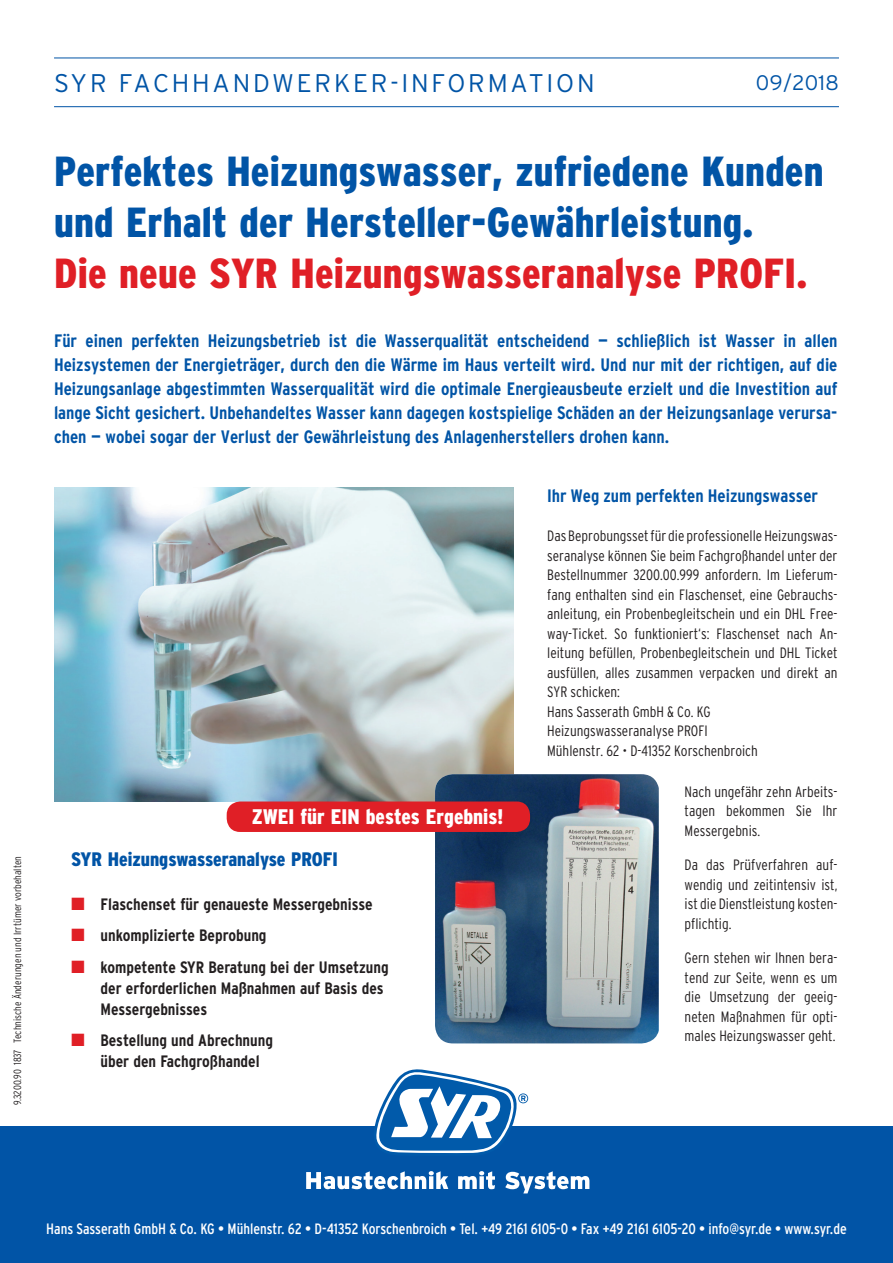
<style>
.page{position:relative;width:893px;height:1263px;background:#fff}
.page>*{position:absolute;margin:0;border:0;box-sizing:border-box;transform-origin:0 0}
.t1{font:900 condensed 42px "Interstate";letter-spacing:.005em;color:#0154a6}
.t2{font:900 condensed 42px "Interstate";letter-spacing:.005em;color:#e01f26}
.t3{font:300 25.5px "Interstate";letter-spacing:.11em;color:#0154a6}
.t4{font:900 condensed 21.15px "Interstate";color:#fff}
.t5{font:300 21px "Interstate";letter-spacing:.02em;color:#0154a6}
.t6{font:900 condensed 19.5px "Interstate";color:#0154a6}
.t7{font:700 condensed 18px/24px "Interstate";color:#0154a6;text-align:justify}
.t8{font:700 condensed 16.5px/21px "Interstate";color:#231f20}
.t9{font:300 condensed 15px/19.5px "Interstate";color:#231f20;text-align:justify}
.t10{font:condensed 15px "Interstate";color:#fff}
.Fließtext_Preisliste{font:300 condensed 10.5px "Interstate";color:#231f20}
.s1{font-family:"European Pi Three";font-weight:400;font-stretch:normal;color:#e01f26}
</style>
<div class="page">
<div style="left:0;top:1127px;width:893px;height:136px;background:#0154a6"></div>
<hr style="left:54px;top:58px;width:785px;height:1px;background:#0154a6">
<hr style="left:54px;top:106px;width:785px;height:1px;background:#0154a6">
<img style="left:54px;top:488px;width:460px;height:313px">
<img style="left:435px;top:774px;width:224px;height:269px">
<div style="left:227px;top:801px;width:303px;height:31px;background:#e01f26;border-radius:14px"></div>
<svg style="left:370px;top:1069px;width:158px;height:85px"></svg>
<svg style="left:306px;top:1171px;width:142px;height:18px"></svg>
<svg style="left:458px;top:1171px;width:37px;height:18px"></svg>
<svg style="left:505px;top:1171px;width:84px;height:22px"></svg>
<p class="Fließtext_Preisliste" style="left:11px;top:1105px;width:250px;rotate:-90deg">9.3200.90 1837 Technische Änderungen und Irrtümer vorbehalten</p>
<p class="t3" style="left:54px;top:68px;width:542px">SYR FACHHANDWERKER-INFORMATION</p>
<p class="t5" style="left:756px;top:71px;width:85px">09/2018</p>
<p class="t1" style="left:54px;top:148px;width:771px">Perfektes Heizungswasser, zufriedene Kunden</p>
<p class="t1" style="left:54px;top:199px;width:701px">und Erhalt der Hersteller-Gewährleistung.</p>
<p class="t2" style="left:54px;top:250px;width:755px">Die neue SYR Heizungswasseranalyse PROFI.</p>
<p class="t7" style="left:54px;top:329px;width:785px">Für einen perfekten Heizungsbetrieb ist die Wasserqualität entscheidend — schließlich ist Wasser in allen Heizsystemen der Energieträger, durch den die Wärme im Haus verteilt wird. Und nur mit der richtigen, auf die Heizungsanlage abgestimmten Wasserqualität wird die optimale Energieausbeute erzielt und die Investition auf lange Sicht gesichert. Unbehandeltes Wasser kann dagegen kostspielige Schäden an der Heizungsanlage verursa&shy;chen — wobei sogar der Verlust der Gewährleistung des Anlagenherstellers drohen kann.</p>
<p class="t4" style="left:252px;top:805px;width:253px">ZWEI für EIN bestes Ergebnis!</p>
<p class="t6" style="left:71px;top:849px;width:269px">SYR Heizungswasseranalyse PROFI</p>
<p class="t8" style="left:71px;top:893px;width:303px"><span class="s1">M</span> Flaschenset für genaueste Messergebnisse</p>
<p class="t8" style="left:71px;top:925px;width:197px"><span class="s1">M</span> unkomplizierte Beprobung</p>
<p class="t8" style="left:100px;top:956px;width:290px;text-indent:-29px"><span class="s1">M</span> kompetente SYR Beratung bei der Umsetzung der erforderlichen Maßnahmen auf Basis des<br>Messergebnisses</p>
<p class="t8" style="left:71px;top:1030px;width:204px"><span class="s1">M</span> Bestellung und Abrechnung</p>
<p class="t8" style="left:100px;top:1051px;width:161px">über den Fachgroßhandel</p>
<p class="t7" style="left:547px;top:484px;width:272px">Ihr Weg zum perfekten Heizungswasser</p>
<p class="t9" style="left:547px;top:526px;width:292px">Das Beprobungsset für die professionelle Heizungswas&shy;seranalyse können Sie beim Fachgroßhandel unter der Bestellnummer 3200.00.999 anfordern. Im Lieferum&shy;fang enthalten sind ein Flaschenset, eine Gebrauchs&shy;anleitung, ein Probenbegleitschein und ein DHL Free&shy;way-Ticket. So funktioniert‘s: Flaschenset nach An&shy;leitung befüllen, Probenbegleitschein und DHL Ticket ausfüllen, alles zusammen verpacken und direkt an SYR schicken:</p>
<p class="t9" style="left:547px;top:702px;width:165px">Hans Sasserath GmbH &amp; Co. KG</p>
<p class="t9" style="left:547px;top:721px;width:162px">Heizungswasseranalyse PROFI</p>
<p class="t9" style="left:547px;top:741px;width:212px">Mühlenstr. 62 • D-41352 Korschenbroich</p>
<p class="t9" style="left:685px;top:782px;width:154px">Nach ungefähr zehn Arbeits&shy;tagen bekommen Sie Ihr Messergebnis.</p>
<p class="t9" style="left:685px;top:855px;width:154px">Da das Prüfverfahren auf&shy;wendig und zeitintensiv ist, ist die Dienstleistung kosten&shy;pflichtig.</p>
<p class="t9" style="left:685px;top:948px;width:154px">Gern stehen wir Ihnen bera&shy;tend zur Seite, wenn es um die Umsetzung der geeig&shy;neten Maßnahmen für opti&shy;males Heizungswasser geht.</p>
<p class="t10" style="left:46px;top:1219px;width:802px">Hans Sasserath GmbH &amp; Co. KG • Mühlenstr. 62 • D-41352 Korschenbroich • Tel. +49 2161 6105-0 • Fax +49 2161 6105-20 • info@syr.de • www.syr.de</p>
</div>
